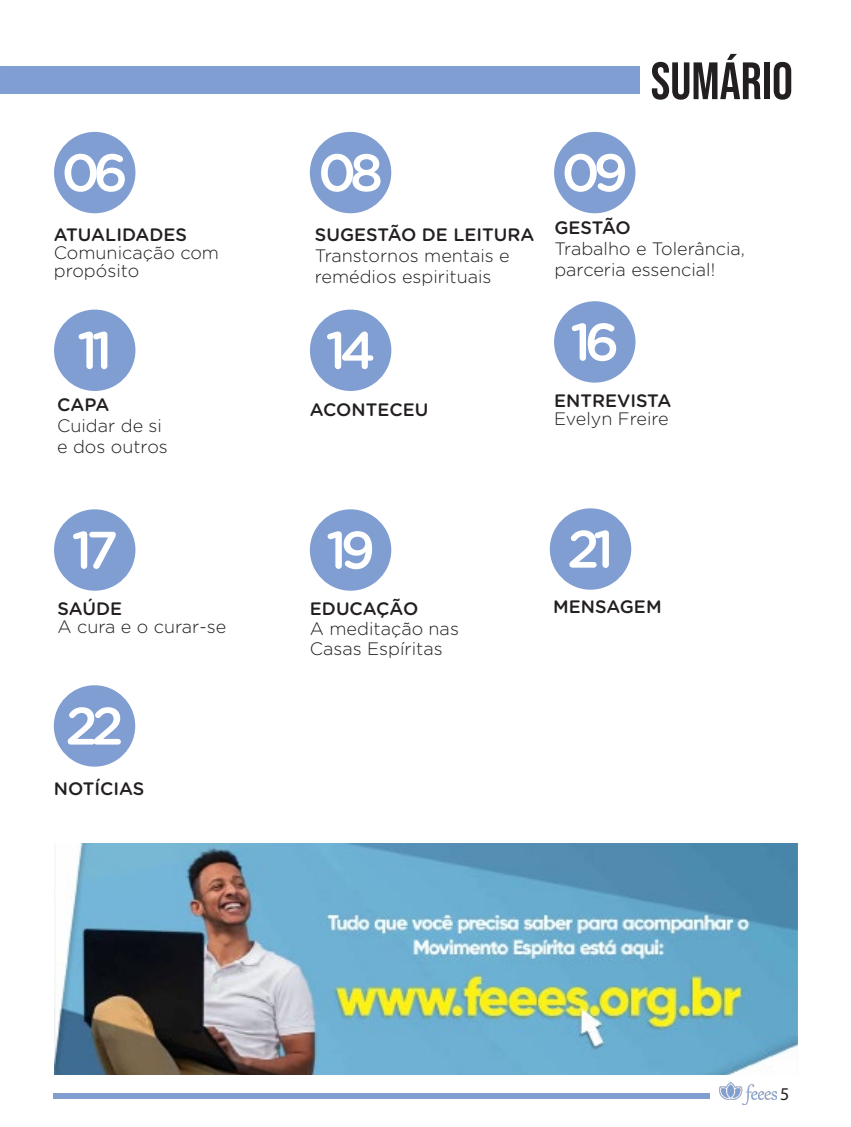
<style>
.page{position:relative;width:851px;height:1127px;background:#fff}
.page>*{position:absolute;margin:0;border:0;box-sizing:border-box;transform-origin:0 0}
.t1{font:500 52.65px "Gotham Rounded";letter-spacing:-.12em;color:#fff}
.t2{font:52.5px "Bebas Neue";color:#231f20}
.t3{font:300 18px "Gotham Rounded";color:#231f20}
.t4{font:500 18px "Gotham Rounded";color:#231f20}
.t5{font:18px "Myriad Pro";color:#231f20}
</style>
<div class="page">
<img style="left:719px;top:1082px;width:57px;height:22px">
<div style="left:54px;top:1093px;width:655px;height:6px;background:#809ed2"></div>
<img style="left:54px;top:843px;width:742px;height:231px">
<div style="left:0;top:66px;width:639px;height:28px;background:#809ed2"></div>
<div style="left:54px;top:132px;width:81px;height:81px;background:#809ed2;border-radius:50%"></div>
<div style="left:54px;top:310px;width:81px;height:81px;background:#809ed2;border-radius:50%"></div>
<div style="left:549px;top:508px;width:82px;height:82px;background:#809ed2;border-radius:50%"></div>
<div style="left:54px;top:685px;width:81px;height:81px;background:#809ed2;border-radius:50%"></div>
<div style="left:310px;top:132px;width:81px;height:81px;background:#809ed2;border-radius:50%"></div>
<div style="left:54px;top:509px;width:81px;height:82px;background:#809ed2;border-radius:50%"></div>
<div style="left:554px;top:132px;width:81px;height:81px;background:#809ed2;border-radius:50%"></div>
<div style="left:310px;top:310px;width:81px;height:81px;background:#809ed2;border-radius:50%"></div>
<div style="left:554px;top:301px;width:81px;height:82px;background:#809ed2;border-radius:50%"></div>
<div style="left:310px;top:509px;width:81px;height:82px;background:#809ed2;border-radius:50%"></div>
<p class="t1" style="left:62px;top:135px;width:68px">06</p>
<p class="t4" style="left:54px;top:222px;width:135px">ATUALIDADES</p>
<p class="t3" style="left:54px;top:240px;width:167px">Comunicação com</p>
<p class="t3" style="left:54px;top:258px;width:87px">propósito</p>
<p class="t1" style="left:77px;top:313px;width:37px">11</p>
<p class="t4" style="left:57px;top:391px;width:54px">CAPA</p>
<p class="t3" style="left:57px;top:413px;width:106px">Cuidar de si</p>
<p class="t3" style="left:57px;top:434px;width:112px">e dos outros</p>
<p class="t1" style="left:71px;top:512px;width:48px">17</p>
<p class="t4" style="left:57px;top:596px;width:66px">SAÚDE</p>
<p class="t3" style="left:57px;top:615px;width:170px">A cura e o curar-se</p>
<p class="t1" style="left:65px;top:688px;width:60px">22</p>
<p class="t4" style="left:54px;top:776px;width:92px">NOTÍCIAS</p>
<p class="t2" style="left:650px;top:51px;width:144px">SUMÁRIO</p>
<p class="t1" style="left:318px;top:135px;width:66px">08</p>
<p class="t4" style="left:315px;top:222px;width:221px">SUGESTÃO DE LEITURA</p>
<p class="t3" style="left:315px;top:243px;width:196px">Transtornos mentais e</p>
<p class="t3" style="left:315px;top:264px;width:178px">remédios espirituais</p>
<p class="t1" style="left:561px;top:135px;width:68px">09</p>
<p class="t4" style="left:554px;top:215px;width:78px">GESTÃO</p>
<p class="t3" style="left:554px;top:237px;width:192px">Trabalho e Tolerância,</p>
<p class="t3" style="left:554px;top:258px;width:162px">parceria essencial!</p>
<p class="t1" style="left:325px;top:313px;width:52px">14</p>
<p class="t1" style="left:570px;top:304px;width:51px">16</p>
<p class="t4" style="left:310px;top:396px;width:120px">ACONTECEU</p>
<p class="t1" style="left:326px;top:512px;width:51px">19</p>
<p class="t4" style="left:310px;top:596px;width:110px">EDUCAÇÃO</p>
<p class="t3" style="left:310px;top:617px;width:150px">A meditação nas</p>
<p class="t3" style="left:310px;top:637px;width:134px">Casas Espíritas</p>
<p class="t4" style="left:554px;top:388px;width:119px">ENTREVISTA</p>
<p class="t3" style="left:554px;top:407px;width:116px">Evelyn Freire</p>
<p class="t1" style="left:567px;top:511px;width:48px">21</p>
<p class="t4" style="left:553px;top:594px;width:110px">MENSAGEM</p>
<p class="t5" style="left:780px;top:1083px;width:11px">5</p>
</div>
